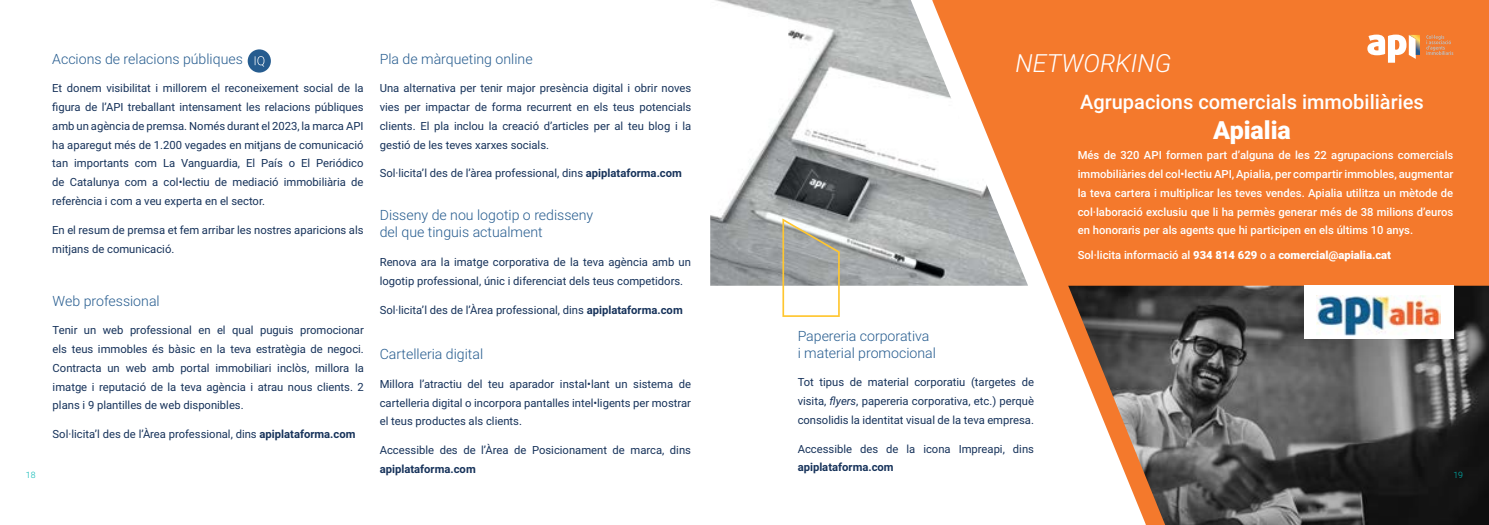
<style>
.page{position:relative;width:1489px;height:525px;background:#fff}
.page>*{position:absolute;margin:0;border:0;box-sizing:border-box;transform-origin:0 0}
.t1{font:italic 300 25px "Roboto";color:#fff}
.t2{font:900 25px "Roboto";color:#fff}
.t3{font:500 20px "Roboto";color:#fff}
.t4{font:300 14.12px/17px "Roboto";color:#265c8f}
.t5{font:11.25px/18.8px "Roboto";color:#16325a;text-align:justify}
.t6{font:500 11.25px/18.8px "Roboto";color:#fff;text-align:justify}
.t7{font:900 11.25px "Roboto";color:#fff}
.t8{font:700 11.25px "Roboto";color:#16325a}
.t9{font:300 8.75px "Roboto";color:#00b7b2}
.s1{font-weight:700}
.s2{font-weight:500}
.s3{font-style:italic}
</style>
<div class="page">
<div style="left:932px;top:0;width:556px;height:334px;background:#f4792c"></div>
<img style="left:710px;top:0;width:318px;height:285px">
<svg style="left:782px;top:218px;width:57px;height:99px"></svg>
<svg style="left:1426px;top:35px;width:27px;height:20px"></svg>
<svg style="left:1367px;top:35px;width:52px;height:28px"></svg>
<div style="left:248px;top:49px;width:23px;height:24px;background:#265c8f;border-radius:50%"></div>
<svg style="left:255px;top:56px;width:9px;height:11px"></svg>
<img style="left:1068px;top:285px;width:420px;height:239px">
<div style="left:1303px;top:285px;width:150px;height:54px;background:#fff"></div>
<img style="left:1316px;top:295px;width:124px;height:41px">
<p class="t4" style="left:52px;top:50px;width:192px">Accions de relacions públiques</p>
<p class="t4" style="left:380px;top:50px;width:154px">Pla de màrqueting online</p>
<p class="t5" style="left:52px;top:78px;width:313px">Et donem visibilitat i millorem el reconeixement social de la figura de l’API treballant intensament les relacions públiques amb un agència de premsa. Només durant el 2023, la marca API ha aparegut més de 1.200 vegades en mitjans de comunicació tan importants com La Vanguardia, El País o El Periódico de Catalunya com a col•lectiu de mediació immobiliària de referència i com a veu experta en el sector.</p>
<p class="t5" style="left:52px;top:220px;width:313px">En el resum de premsa et fem arribar les nostres aparicions als mitjans de comunicació.</p>
<p class="t4" style="left:53px;top:291px;width:109px">Web professional</p>
<p class="t5" style="left:380px;top:78px;width:313px">Una alternativa per tenir major presència digital i obrir noves vies per impactar de forma recurrent en els teus potencials clients. El pla inclou la creació d’articles per al teu blog i la gestió de les teves xarxes socials.</p>
<p class="t5" style="left:380px;top:163px;width:304px">Sol·licita’l des de l’àrea professional, dins <span class="s1">apiplataforma.com</span></p>
<p class="t4" style="left:380px;top:206px;width:215px">Disseny de nou logotip o redisseny del que tinguis actualment</p>
<p class="t5" style="left:380px;top:252px;width:313px">Renova ara la imatge corporativa de la teva agència amb un logotip professional, únic i diferenciat dels teus competidors.</p>
<p class="t5" style="left:380px;top:300px;width:304px">Sol·licita’l des de l’Àrea professional, dins <span class="s1">apiplataforma.com</span></p>
<h1 class="t1" style="left:1015px;top:46px;width:158px">NETWORKING</h1>
<h2 class="t3" style="left:1080px;top:87px;width:345px">Agrupacions comercials immobiliàries</h2>
<h1 class="t2" style="left:1213px;top:112px;width:79px">Apialia</h1>
<p class="t6" style="left:1077px;top:145px;width:377px">Més de 320 API formen part d’alguna de les 22 agrupacions comercials immobiliàries del col•lectiu API, Apialia, per compartir immobles, augmentar la teva cartera i multiplicar les teves vendes. Apialia utilitza un mètode de col·laboració exclusiu que li ha permès generar més de 38 milions d’euros en honoraris per als agents que hi participen en els últims 10 anys.</p>
<p class="t7" style="left:1077px;top:247px;width:315px"><span class="s2">Sol·licita informació al</span> 934 814 629 <span class="s2">o a</span> comercial@apialia.cat</p>
<p class="t5" style="left:53px;top:320px;width:313px">Tenir un web professional en el qual puguis promocionar els teus immobles és bàsic en la teva estratègia de negoci.<br>Contracta un web amb portal immobiliari inclòs, millora la imatge i reputació de la teva agència i atrau nous clients. 2 plans i 9 plantilles de web disponibles.</p>
<p class="t5" style="left:53px;top:424px;width:304px">Sol·licita’l des de l’Àrea professional, dins <span class="s1">apiplataforma.com</span></p>
<p class="t4" style="left:797px;top:326px;width:140px">Papereria corporativa i material promocional</p>
<p class="t4" style="left:380px;top:345px;width:105px">Cartelleria digital</p>
<p class="t5" style="left:797px;top:372px;width:238px">Tot tipus de material corporatiu (targetes de visita, <span class="s3">flyers</span>, papereria corporativa, etc.) perquè consolidis la identitat visual de la teva empresa.</p>
<p class="t5" style="left:797px;top:438px;width:238px">Accessible des de la icona Impreapi, dins</p>
<p class="t8" style="left:797px;top:459px;width:97px">apiplataforma.com</p>
<p class="t5" style="left:380px;top:374px;width:313px">Millora l’atractiu del teu aparador instal•lant un sistema de cartelleria digital o incorpora pantalles intel•ligents per mostrar el teus productes als clients.</p>
<p class="t5" style="left:380px;top:440px;width:313px">Accessible des de l’Àrea de Posicionament de marca, dins</p>
<p class="t8" style="left:380px;top:460px;width:97px">apiplataforma.com</p>
<p class="t9" style="left:26px;top:469px;width:11px">18</p>
<p class="t9" style="left:1453px;top:469px;width:11px">19</p>
</div>
